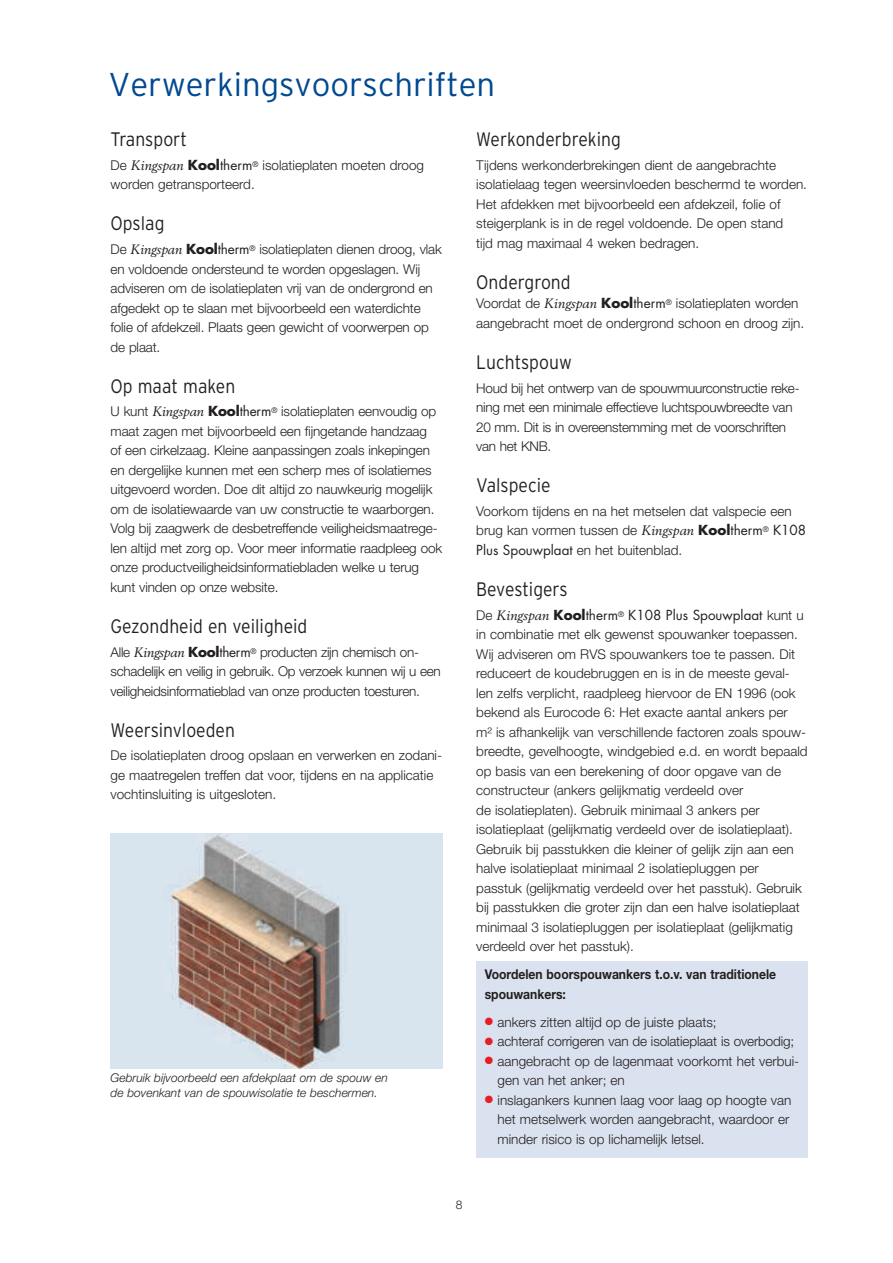
<style>
.page{position:relative;width:893px;height:1263px;background:#fff}
.page>*{position:absolute;margin:0;border:0;box-sizing:border-box;transform-origin:0 0}
.t1{font:300 33px "Interstate";color:#014990}
.t2{font:300 19.5px "Interstate";color:#231f20;scale:.9 1}
.t3{font:300 13.5px/19.5px "Helvetica Neue LT Std";color:#231f20}
.t4{font:300 13.5px/19.5px "Helvetica Neue LT Std";letter-spacing:-.02em;color:#231f20}
.t5{font:700 13.5px/19.5px "Helvetica Neue LT Std";color:#231f20;scale:.9 1}
.t6{font:13.5px "Futura Std";color:#231f20}
.t7{font:italic 300 12px/15px "Helvetica Neue LT Std";color:#231f20}
.t8{font:300 12px "Helvetica Neue LT Std";color:#231f20}
.s1{font-family:"Berling LT Std";font-weight:400;font-style:italic}
.s2{font-family:"Futura Std";font-weight:700}
.s3{font-family:"Futura Std";font-weight:400}
.s4{font-family:"Helvetica Neue LT Std";font-weight:300}
.s5{font-family:"Berling LT Std";font-style:italic}
.s6{font-weight:700}
.s7{color:#e41f25}
</style>
<div class="page">
<div style="left:476px;top:961px;width:332px;height:197px;background:#dbe2ef"></div>
<img style="left:111px;top:834px;width:331px;height:234px">
<h1 class="t1" style="left:108px;top:66px;width:388px">Verwerkingsvoorschriften</h1>
<h2 class="t2" style="left:111px;top:128px;width:87px">Transport</h2>
<p class="t3" style="left:111px;top:155px;width:315px">De <span class="s1">Kingspan</span> <span class="s2">Kool</span><span class="s3">therm</span><sup>®</sup> isolatieplaten moeten droog worden getransporteerd.</p>
<h2 class="t2" style="left:111px;top:212px;width:61px">Opslag</h2>
<p class="t3" style="left:111px;top:239px;width:333px">De <span class="s1">Kingspan</span> <span class="s2">Kool</span><span class="s3">therm</span><sup>®</sup> isolatieplaten dienen droog, vlak en voldoende ondersteund te worden opgeslagen. Wij adviseren om de isolatieplaten vrij van de ondergrond en afgedekt op te slaan met bijvoorbeeld een waterdichte folie of afdekzeil. Plaats geen gewicht of voorwerpen op de plaat.</p>
<h2 class="t2" style="left:111px;top:375px;width:140px">Op maat maken</h2>
<p class="t3" style="left:111px;top:401px;width:333px">U kunt <span class="s1">Kingspan</span> <span class="s2">Kool</span><span class="s3">therm</span><sup>®</sup> isolatieplaten eenvoudig op maat zagen met bijvoorbeeld een fijngetande handzaag<br>of een cirkelzaag. Kleine aanpassingen zoals inkepingen en dergelijke kunnen met een scherp mes of isolatiemes uitgevoerd worden. Doe dit altijd zo nauwkeurig mogelijk om de isolatiewaarde van uw constructie te waarborgen.<br>Volg bij zaagwerk de desbetreffende veiligheidsmaatrege&shy;len altijd met zorg op. Voor meer informatie raadpleeg ook onze productveiligheidsinformatiebladen welke u terug kunt vinden op onze website.</p>
<h2 class="t2" style="left:111px;top:615px;width:220px">Gezondheid en veiligheid</h2>
<p class="t4" style="left:111px;top:642px;width:332px">Alle <span class="s1">Kingspan</span> <span class="s2">Kool</span><span class="s3">therm</span><sup>®</sup> producten zijn chemisch on&shy;schadelijk en veilig in gebruik. Op verzoek kunnen wij u een veiligheidsinformatieblad van onze producten toesturen.</p>
<h2 class="t2" style="left:111px;top:719px;width:140px">Weersinvloeden</h2>
<p class="t3" style="left:111px;top:745px;width:333px">De isolatieplaten droog opslaan en verwerken en zodani&shy;ge maatregelen treffen dat voor, tijdens en na applicatie vochtinsluiting is uitgesloten.</p>
<p class="t7" style="left:111px;top:1070px;width:279px">Gebruik bijvoorbeeld een afdekplaat om de spouw en de bovenkant van de spouwisolatie te beschermen.</p>
<h2 class="t2" style="left:476px;top:128px;width:162px">Werkonderbreking</h2>
<p class="t3" style="left:476px;top:155px;width:332px">Tijdens werkonderbrekingen dient de aangebrachte isolatielaag tegen weersinvloeden beschermd te worden.<br>Het afdekken met bijvoorbeeld een afdekzeil, folie of steigerplank is in de regel voldoende. De open stand<br>tijd mag maximaal 4 weken bedragen.</p>
<h2 class="t2" style="left:476px;top:271px;width:106px">Ondergrond</h2>
<p class="t3" style="left:476px;top:293px;width:330px">Voordat de <span class="s1">Kingspan</span> <span class="s2">Kool</span><span class="s3">therm</span><sup>®</sup> isolatieplaten worden aangebracht moet de ondergrond schoon en droog zijn.</p>
<h2 class="t2" style="left:476px;top:351px;width:108px">Luchtspouw</h2>
<p class="t4" style="left:476px;top:378px;width:325px">Houd bij het ontwerp van de spouwmuurconstructie reke&shy;ning met een minimale effectieve luchtspouwbreedte van 20 mm. Dit is in overeenstemming met de voorschriften van het KNB.</p>
<h2 class="t2" style="left:476px;top:474px;width:84px">Valspecie</h2>
<p class="t3" style="left:476px;top:501px;width:331px">Voorkom tijdens en na het metselen dat valspecie een brug kan vormen tussen de <span class="s1">Kingspan</span> <span class="s2">Kool</span><span class="s3">therm</span><sup>®</sup> <span class="s3">K108<br>Plus Spouwplaat</span> en het buitenblad.</p>
<h2 class="t2" style="left:476px;top:578px;width:103px">Bevestigers</h2>
<p class="t6" style="left:476px;top:606px;width:329px"><span class="s4">De</span> <span class="s5">Kingspan</span> <span class="s6">Kool</span>therm<sup>®</sup> K108 Plus Spouwplaat <span class="s4">kunt u</span></p>
<p class="t3" style="left:476px;top:624px;width:333px">in combinatie met elk gewenst spouwanker toepassen.<br>Wij adviseren om RVS spouwankers toe te passen. Dit reduceert de koudebruggen en is in de meeste geval&shy;len zelfs verplicht, raadpleeg hiervoor de EN 1996 (ook bekend als Eurocode 6: Het exacte aantal ankers per<br>m² is afhankelijk van verschillende factoren zoals spouw&shy;breedte, gevelhoogte, windgebied e.d. en wordt bepaald op basis van een berekening of door opgave van de constructeur (ankers gelijkmatig verdeeld over<br>de isolatieplaten). Gebruik minimaal 3 ankers per isolatieplaat (gelijkmatig verdeeld over de isolatieplaat).<br>Gebruik bij passtukken die kleiner of gelijk zijn aan een halve isolatieplaat minimaal 2 isolatiepluggen per passtuk (gelijkmatig verdeeld over het passtuk). Gebruik bij passtukken die groter zijn dan een halve isolatieplaat minimaal 3 isolatiepluggen per isolatieplaat (gelijkmatig verdeeld over het passtuk).</p>
<p class="t5" style="left:485px;top:964px;width:325px">Voordelen boorspouwankers t.o.v. van traditionele spouwankers:</p>
<p class="t3" style="left:485px;top:1012px;width:233px"><span class="s7">●</span> ankers zitten altijd op de juiste plaats;</p>
<p class="t3" style="left:485px;top:1031px;width:311px"><span class="s7">●</span> achteraf corrigeren van de isolatieplaat is overbodig;</p>
<p class="t3" style="left:497px;top:1051px;width:303px;text-indent:-13px"><span class="s7">●</span> aangebracht op de lagenmaat voorkomt het verbui&shy;gen van het anker; en</p>
<p class="t3" style="left:497px;top:1090px;width:295px;text-indent:-13px"><span class="s7">●</span> inslagankers kunnen laag voor laag op hoogte van het metselwerk worden aangebracht, waardoor er minder risico is op lichamelijk letsel.</p>
<p class="t8" style="left:456px;top:1198px;width:8px">8</p>
</div>
